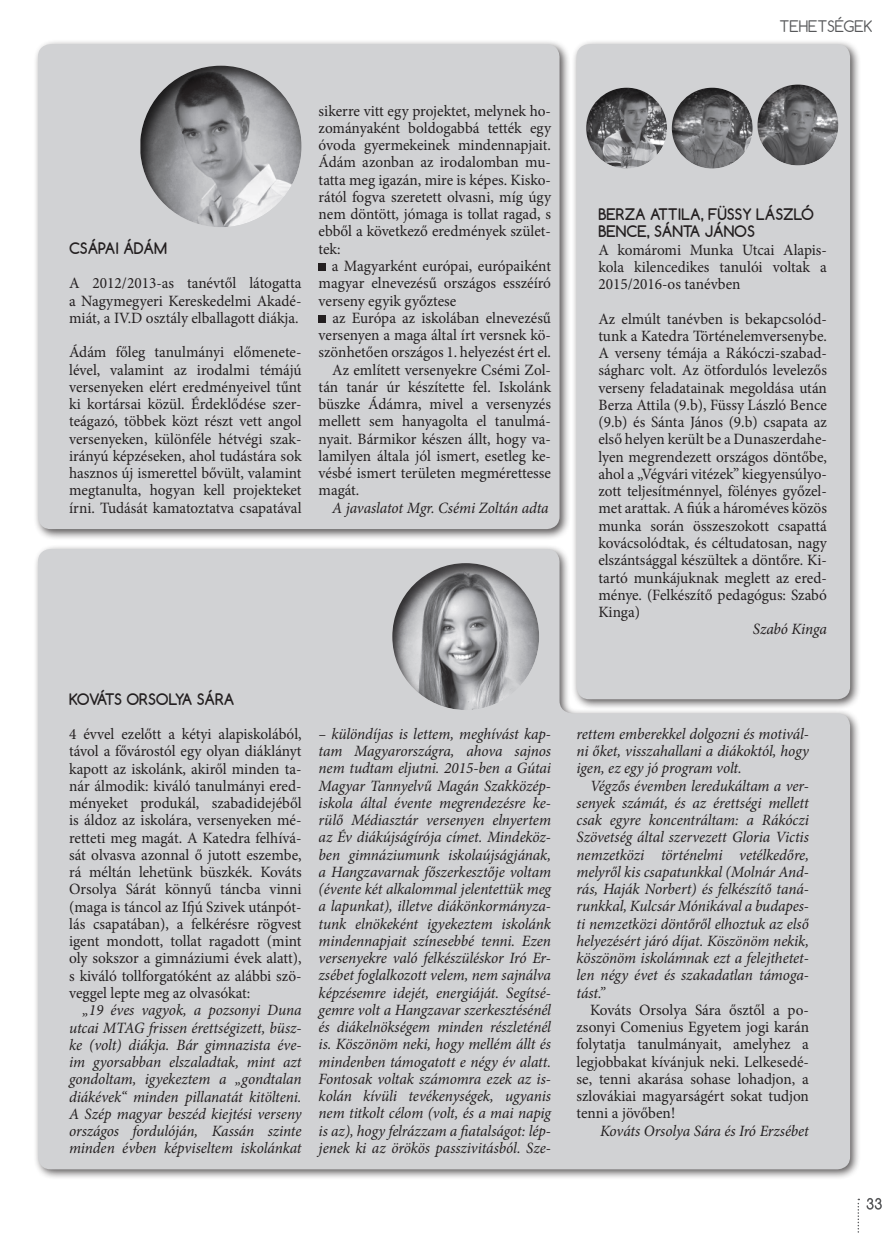
<style>
.page{position:relative;width:891px;height:1233px;background:#fff}
.page>*{position:absolute;margin:0;border:0;box-sizing:border-box;transform-origin:0 0}
.t1{font:15.75px/17.2px "Minion Pro";color:#231f20;text-align:justify}
.t2{font:italic 15.75px/17.2px "Minion Pro";letter-spacing:-.005em;color:#231f20;text-align:justify}
.t3{font:700 15px/17.2px "Comfortaa";color:#231f20}
.t4{font:700 15px "Comfortaa";letter-spacing:-.025em;color:#231f20}
.t5{font:15px "Comfortaa";color:#57585a}
</style>
<div class="page">
<svg style="left:867px;top:1198px;width:15px;height:11px"></svg>
<svg style="left:858px;top:1198px;width:1px;height:35px"></svg>
<div style="left:33px;top:39px;width:538px;height:501px;background:#231f20;opacity:.75"></div>
<div style="left:38px;top:44px;width:522px;height:485px;background:#d1d2d4;border-radius:13px"></div>
<div style="left:33px;top:543px;width:828px;height:637px;background:#231f20;opacity:.75"></div>
<div style="left:38px;top:549px;width:812px;height:620px;background:#d1d2d4"></div>
<div style="left:571px;top:39px;width:290px;height:671px;background:#231f20;opacity:.75"></div>
<div style="left:577px;top:44px;width:273px;height:655px;background:#d1d2d4;border-radius:13px"></div>
<div style="left:140px;top:63px;width:164px;height:165px;background:#231f20;opacity:.75"></div>
<div style="left:391px;top:561px;width:150px;height:150px;background:#231f20;opacity:.75"></div>
<div style="left:319px;top:263px;width:7px;height:8px;background:#231f20"></div>
<div style="left:319px;top:315px;width:7px;height:8px;background:#231f20"></div>
<div style="left:585px;top:85px;width:84px;height:84px;background:#231f20;opacity:.75"></div>
<div style="left:670px;top:85px;width:84px;height:84px;background:#231f20;opacity:.75"></div>
<div style="left:756px;top:82px;width:84px;height:84px;background:#231f20;opacity:.75"></div>
<p class="t5" style="left:780px;top:17px;width:95px">TEHETSÉGEK</p>
<p class="t3" style="left:69px;top:239px;width:98px">CSÁPAI ÁDÁM</p>
<p class="t1" style="left:69px;top:275px;width:234px">A 2012/2013-as tanévtől látogatta a Nagymegyeri Kereskedelmi Akadé&shy;miát, a IV.D osztály elballagott diákja.</p>
<p class="t1" style="left:69px;top:344px;width:234px">Ádám főleg tanulmányi előmenete&shy;lével, valamint az irodalmi témájú versenyeken elért eredményeivel tűnt ki kortársai közül. Érdeklődése szer&shy;teágazó, többek közt részt vett angol versenyeken, különféle hétvégi szak&shy;irányú képzéseken, ahol tudástára sok hasznos új ismerettel bővült, valamint megtanulta, hogyan kell projekteket írni. Tudását kamatoztatva csapatával</p>
<p class="t1" style="left:319px;top:102px;width:234px">sikerre vitt egy projektet, melynek ho&shy;zományaként boldogabbá tették egy óvoda gyermekeinek mindennapjait.<br>Ádám azonban az irodalomban mu&shy;tatta meg igazán, mire is képes. Kisko&shy;rától fogva szeretett olvasni, míg úgy nem döntött, jómaga is tollat ragad, s ebből a következő eredmények szület&shy;tek:</p>
<p class="t1" style="left:319px;top:257px;width:234px;text-indent:13px">a Magyarként európai, európaiként magyar elnevezésű országos esszéíró verseny egyik győztese</p>
<p class="t1" style="left:332px;top:309px;width:220px">az Európa az iskolában elnevezésű</p>
<p class="t1" style="left:319px;top:326px;width:234px">versenyen a maga által írt versnek kö-</p>
<p class="t1" style="left:319px;top:344px;width:234px">szönhetően országos 1. helyezést ért el.</p>
<p class="t1" style="left:332px;top:361px;width:220px">Az említett versenyekre Csémi Zol-</p>
<p class="t1" style="left:319px;top:378px;width:234px">tán tanár úr készítette fel. Iskolánk</p>
<p class="t1" style="left:319px;top:395px;width:234px">büszke Ádámra, mivel a versenyzés</p>
<p class="t1" style="left:319px;top:413px;width:234px">mellett sem hanyagolta el tanulmá-</p>
<p class="t1" style="left:319px;top:430px;width:234px">nyait. Bármikor készen állt, hogy va-</p>
<p class="t1" style="left:319px;top:447px;width:234px">lamilyen általa jól ismert, esetleg ke-</p>
<p class="t1" style="left:319px;top:464px;width:234px">vésbé ismert területen megmérettesse</p>
<p class="t1" style="left:319px;top:482px;width:42px">magát.</p>
<p class="t2" style="left:332px;top:499px;width:218px">A javaslatot Mgr. Csémi Zoltán adta</p>
<p class="t3" style="left:598px;top:205px;width:217px">BERZA ATTILA, FÜSSY LÁSZLÓ<br>BENCE, SÁNTA JÁNOS</p>
<p class="t1" style="left:598px;top:241px;width:230px">A komáromi Munka Utcai Alapis&shy;kola kilencedikes tanulói voltak a 2015/2016-os tanévben</p>
<p class="t1" style="left:598px;top:310px;width:230px">Az elmúlt tanévben is bekapcsolód&shy;tunk a Katedra Történelemversenybe.<br>A verseny témája a Rákóczi-szabad&shy;ságharc volt. Az ötfordulós levelezős verseny feladatainak megoldása után Berza Attila (9.b), Füssy László Bence (9.b) és Sánta János (9.b) csapata az első helyen került be a Dunaszerdahe&shy;lyen megrendezett országos döntőbe, ahol a „Végvári vitézek” kiegyensúlyo&shy;zott teljesítménnyel, fölényes győzel&shy;met arattak. A fiúk a hároméves közös munka során összeszokott csapattá kovácsolódtak, és céltudatosan, nagy elszántsággal készültek a döntőre. Ki&shy;tartó munkájuknak meglett az ered&shy;ménye. (Felkészítő pedagógus: Szabó Kinga)</p>
<p class="t2" style="left:753px;top:620px;width:76px">Szabó Kinga</p>
<p class="t4" style="left:69px;top:689px;width:167px">KOVÁTS ORSOLYA SÁRA</p>
<p class="t1" style="left:69px;top:725px;width:234px">4 évvel ezelőtt a kétyi alapiskolából, távol a fővárostól egy olyan diáklányt kapott az iskolánk, akiről minden ta&shy;nár álmodik: kiváló tanulmányi ered&shy;ményeket produkál, szabadidejéből is áldoz az iskolára, versenyeken mé&shy;retteti meg magát. A Katedra felhívá&shy;sát olvasva azonnal ő jutott eszembe, rá méltán lehetünk büszkék. Kováts Orsolya Sárát könnyű táncba vinni (maga is táncol az Ifjú Szivek utánpót&shy;lás csapatában), a felkérésre rögvest igent mondott, tollat ragadott (mint oly sokszor a gimnáziumi évek alatt), s kiváló tollforgatóként az alábbi szö&shy;veggel lepte meg az olvasókat:</p>
<p class="t2" style="left:69px;top:1001px;width:234px;text-indent:14px">„19 éves vagyok, a pozsonyi Duna utcai MTAG frissen érettségizett, büsz&shy;ke (volt) diákja. Bár gimnazista éve&shy;im gyorsabban elszaladtak, mint azt gondoltam, igyekeztem a „gondtalan diákévek“ minden pillanatát kitölteni.<br>A Szép magyar beszéd kiejtési verseny országos fordulóján, Kassán szinte minden évben képviseltem iskolánkat</p>
<p class="t2" style="left:319px;top:725px;width:234px">– különdíjas is lettem, meghívást kap&shy;tam Magyarországra, ahova sajnos nem tudtam eljutni. 2015-ben a Gútai Magyar Tannyelvű Magán Szakközép&shy;iskola által évente megrendezésre ke&shy;rülő Médiasztár versenyen elnyertem az Év diákújságírója címet. Mindeköz&shy;ben gimnáziumunk iskolaújságjának, a Hangzavarnak főszerkesztője voltam (évente két alkalommal jelentettük meg a lapunkat), illetve diákönkormányza&shy;tunk elnökeként igyekeztem iskolánk mindennapjait színesebbé tenni. Ezen versenyekre való felkészüléskor Iró Er&shy;zsébet foglalkozott velem, nem sajnálva képzésemre idejét, energiáját. Segítsé&shy;gemre volt a Hangzavar szerkesztésénél és diákelnökségem minden részleténél is. Köszönöm neki, hogy mellém állt és mindenben támogatott e négy év alatt.<br>Fontosak voltak számomra ezek az is&shy;kolán kívüli tevékenységek, ugyanis nem titkolt célom (volt, és a mai napig is az), hogy felrázzam a fiatalságot: lép&shy;jenek ki az örökös passzivitásból. Sze-</p>
<p class="t2" style="left:577px;top:725px;width:234px">rettem emberekkel dolgozni és motivál&shy;ni őket, visszahallani a diákoktól, hogy igen, ez egy jó program volt.</p>
<p class="t2" style="left:577px;top:776px;width:234px;text-indent:14px">Végzős évemben leredukáltam a ver&shy;senyek számát, és az érettségi mellett csak egyre koncentráltam: a Rákóczi Szövetség által szervezett Gloria Victis nemzetközi történelmi vetélkedőre, melyről kis csapatunkkal (Molnár And&shy;rás, Haják Norbert) és felkészítő taná&shy;runkkal, Kulcsár Mónikával a budapes&shy;ti nemzetközi döntőről elhoztuk az első helyezésért járó díjat. Köszönöm nekik, köszönöm iskolámnak ezt a felejthetet&shy;len négy évet és szakadatlan támoga&shy;tást.”</p>
<p class="t1" style="left:577px;top:1001px;width:234px;text-indent:14px">Kováts Orsolya Sára ősztől a po&shy;zsonyi Comenius Egyetem jogi karán folytatja tanulmányait, amelyhez a legjobbakat kívánjuk neki. Lelkesedé&shy;se, tenni akarása sohase lohadjon, a szlovákiai magyarságért sokat tudjon tenni a jövőben!</p>
<p class="t2" style="left:600px;top:1121px;width:210px">Kováts Orsolya Sára és Iró Erzsébet</p>
</div>
